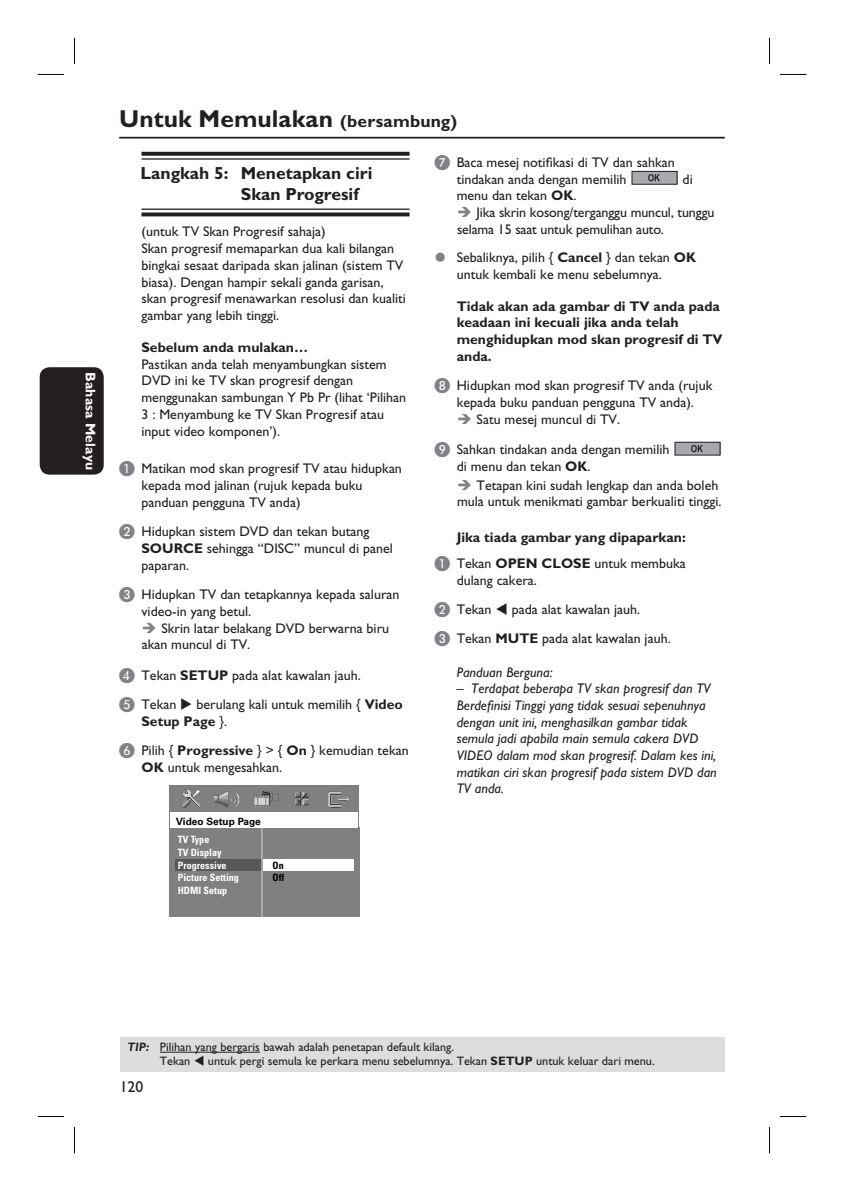
<style>
.page{position:relative;width:844px;height:1191px;background:#fff}
.page>*{position:absolute;margin:0;border:0;box-sizing:border-box;transform-origin:0 0}
.t1{font:700 24.5px "Gill Sans Std";letter-spacing:.005em;color:#231f20}
.t2{font:700 17.5px/20.1px "Gill Sans Std";color:#231f20}
.t3{font:15.75px "Gill Sans Std";color:#231f20}
.t4{font:14px/16.8px "Gill Sans Std";color:#231f20}
.t5{font:italic 14px/16.6px "Gill Sans Std";color:#231f20}
.t6{font:700 14px/16.8px "Gill Sans Std";color:#231f20}
.t7{font:700 14px "Gill Alt One";letter-spacing:.01em;color:#fff}
.t8{font:12.25px/14px "Gill Sans Std";color:#231f20}
.t9{font:700 condensed 10.15px/12.6px "Univers";color:#fff}
.t10{font:700 10.15px "Univers";color:#000}
.t11{font:700 condensed 10.15px/12.6px "Univers";color:#000}
.s1{font-size:17.5px}
.s2{font-family:"Philips Pi Roman";font-size:15.75px;color:#808285}
.s3{font-weight:700}
.s4{font-family:"Philips Pi Roman";font-weight:400;font-size:15.75px;color:#808285}
.s5{font-weight:400}
.s6{font-weight:700;font-style:italic}
</style>
<div class="page">
<div style="left:40px;top:367px;width:64px;height:107px;background:#231f20;border-radius:10px"></div>
<hr style="left:119px;top:137px;width:605px;height:1px;background:#231f20">
<svg style="left:141px;top:152px;width:268px;height:4px"></svg>
<hr style="left:141px;top:158px;width:268px;height:2px;background:#231f20">
<hr style="left:141px;top:208px;width:268px;height:2px;background:#231f20">
<svg style="left:141px;top:212px;width:268px;height:4px"></svg>
<div style="left:169px;top:785px;width:190px;height:47px;background:#808080"></div>
<div style="left:169px;top:828px;width:190px;height:89px;background:#808080"></div>
<div style="left:171px;top:812px;width:187px;height:16px;background:#fff"></div>
<div style="left:175px;top:859px;width:86px;height:12px;background:#57585a"></div>
<div style="left:263px;top:859px;width:90px;height:12px;background:#fff"></div>
<img style="left:182px;top:789px;width:18px;height:19px">
<img style="left:328px;top:791px;width:21px;height:17px">
<img style="left:254px;top:791px;width:24px;height:15px">
<svg style="left:295px;top:792px;width:13px;height:13px"></svg>
<img style="left:214px;top:790px;width:26px;height:17px">
<hr style="left:261px;top:828px;width:1px;height:89px;background:#d1d2d4">
<div style="left:631px;top:171px;width:45px;height:13px;background:#a8a9ad"></div>
<div style="left:631px;top:171px;width:46px;height:14px;border:1px solid #231f20"></div>
<svg style="left:648px;top:174px;width:11px;height:7px"></svg>
<div style="left:674px;top:442px;width:45px;height:13px;background:#a8a9ad"></div>
<div style="left:674px;top:442px;width:46px;height:13px;border:1px solid #231f20"></div>
<svg style="left:691px;top:445px;width:11px;height:7px"></svg>
<div style="left:120px;top:1037px;width:604px;height:34px;background:#dcdddf"></div>
<hr style="left:160px;top:1052px;width:100px;height:1px;background:#231f20">
<svg style="left:38px;top:74px;width:26px;height:1px"></svg>
<svg style="left:780px;top:74px;width:26px;height:1px"></svg>
<svg style="left:38px;top:1116px;width:26px;height:1px"></svg>
<svg style="left:780px;top:1116px;width:26px;height:1px"></svg>
<svg style="left:74px;top:38px;width:1px;height:26px"></svg>
<svg style="left:74px;top:1127px;width:1px;height:26px"></svg>
<svg style="left:769px;top:38px;width:1px;height:26px"></svg>
<svg style="left:769px;top:1127px;width:1px;height:26px"></svg>
<p class="t7" style="left:95px;top:372px;width:100px;rotate:90deg">Bahasa Melayu</p>
<h1 class="t1" style="left:119px;top:110px;width:339px">Untuk Memulakan <span class="s1">(bersambung)</span></h1>
<p class="t2" style="left:241px;top:165px;width:133px;text-indent:-100px">Langkah 5: Menetapkan ciri<br>Skan Progresif</p>
<p class="t4" style="left:141px;top:225px;width:266px">(untuk TV Skan Progresif sahaja)<br>Skan progresif memaparkan dua kali bilangan bingkai sesaat daripada skan jalinan (sistem TV biasa). Dengan hampir sekali ganda garisan, skan progresif menawarkan resolusi dan kualiti gambar yang lebih tinggi.</p>
<p class="t6" style="left:141px;top:340px;width:168px">Sebelum anda mulakan…</p>
<p class="t4" style="left:141px;top:357px;width:266px">Pastikan anda telah menyambungkan sistem DVD ini ke TV skan progresif dengan menggunakan sambungan Y Pb Pr (lihat ‘Pilihan 3 : Menyambung ke TV Skan Progresif atau input video komponen’).</p>
<p class="t4" style="left:141px;top:462px;width:262px;text-indent:-22px"><span class="s2">A</span> Matikan mod skan progresif TV atau hidupkan kepada mod jalinan (rujuk kepada buku panduan pengguna TV anda)</p>
<p class="t4" style="left:141px;top:524px;width:253px;text-indent:-22px"><span class="s2">B</span> Hidupkan sistem DVD dan tekan butang<br><span class="s3">SOURCE</span> sehingga “DISC” muncul di panel paparan.</p>
<p class="t4" style="left:141px;top:587px;width:259px;text-indent:-22px"><span class="s2">C</span> Hidupkan TV dan tetapkannya kepada saluran video-in yang betul.</p>
<p class="t4" style="left:142px;top:621px;width:249px;text-indent:20px">Skrin latar belakang DVD berwarna biru akan muncul di TV.</p>
<p class="t4" style="left:119px;top:662px;width:243px;line-height:29.2px"><span class="s2">D</span> Tekan <span class="s3">SETUP</span> pada alat kawalan jauh.<br><span class="s2">E</span> Tekan</p>
<p class="t4" style="left:456px;top:155px;width:219px;text-indent:-22px"><span class="s2">G</span> Baca mesej notifikasi di TV dan sahkan tindakan anda dengan memilih</p>
<p class="t4" style="left:682px;top:172px;width:12px">di</p>
<p class="t4" style="left:456px;top:189px;width:121px">menu dan tekan <span class="s3">OK</span>.</p>
<p class="t4" style="left:476px;top:206px;width:239px">Jika skrin kosong/terganggu muncul, tunggu</p>
<p class="t4" style="left:457px;top:222px;width:208px">selama 15 saat untuk pemulihan auto.</p>
<p class="t4" style="left:456px;top:251px;width:241px">Sebaliknya, pilih { <span class="s3">Cancel</span> } dan tekan <span class="s3">OK </span>untuk kembali ke menu sebelumnya.</p>
<p class="t6" style="left:456px;top:299px;width:267px">Tidak akan ada gambar di TV anda pada keadaan ini kecuali jika anda telah menghidupkan mod skan progresif di TV anda.</p>
<p class="t4" style="left:434px;top:379px;width:279px"><span class="s2">H</span> Hidupkan mod skan progresif TV anda (rujuk</p>
<p class="t4" style="left:456px;top:395px;width:239px">kepada buku panduan pengguna TV anda).</p>
<p class="t4" style="left:476px;top:412px;width:145px">Satu mesej muncul di TV.</p>
<p class="t4" style="left:456px;top:443px;width:214px;text-indent:-22px"><span class="s2">I</span> Sahkan tindakan anda dengan memilih di menu dan tekan <span class="s3">OK</span>.</p>
<p class="t4" style="left:457px;top:478px;width:266px;text-align:right">Tetapan kini sudah lengkap dan anda boleh mula untuk menikmati gambar berkualiti tinggi.</p>
<p class="t6" style="left:434px;top:525px;width:253px;line-height:26.8px;text-align:right">Jika tiada gambar yang dipaparkan:<br><span class="s4">A</span> <span class="s5">Tekan</span> OPEN CLOSE <span class="s5">untuk membuka</span></p>
<p class="t4" style="left:434px;top:567px;width:104px;line-height:29.2px;text-indent:22px">dulang cakera.<br><span class="s2">B</span> Tekan</p>
<p class="t4" style="left:434px;top:596px;width:238px;line-height:29.2px;text-indent:77px">pada alat kawalan jauh.<br><span class="s2">C</span> Tekan <span class="s3">MUTE</span> pada alat kawalan jauh.</p>
<p class="t5" style="left:456px;top:665px;width:97px">Panduan Berguna:</p>
<p class="t5" style="left:456px;top:682px;width:261px">– Terdapat beberapa TV skan progresif dan TV Berdefinisi Tinggi yang tidak sesuai sepenuhnya dengan unit ini, menghasilkan gambar tidak semula jadi apabila main semula cakera DVD VIDEO dalam mod skan progresif. Dalam kes ini, matikan ciri skan progresif pada sistem DVD dan TV anda.</p>
<p class="t4" style="left:141px;top:697px;width:263px;text-indent:55px">berulang kali untuk memilih { <span class="s3">Video<br>Setup Page</span> }.</p>
<p class="t4" style="left:141px;top:743px;width:269px;text-indent:-22px"><span class="s2">F</span> Pilih { <span class="s3">Progressive</span> } &gt; { <span class="s3">On</span> } kemudian tekan<br><span class="s3">OK</span> untuk mengesahkan.</p>
<p class="t10" style="left:176px;top:817px;width:86px">Video Setup Page</p>
<p class="t9" style="left:178px;top:834px;width:63px">TV Type<br>TV Display<br>Progressive<br>Picture Setting<br>HDMI Setup</p>
<p class="t11" style="left:272px;top:860px;width:13px">On<br>Off</p>
<p class="t8" style="left:160px;top:1041px;width:295px;text-indent:-32px"><span class="s6">TIP:</span> Pilihan yang bergaris bawah adalah penetapan default kilang.<br>Tekan</p>
<p class="t8" style="left:208px;top:1055px;width:448px">untuk pergi semula ke perkara menu sebelumnya. Tekan <span class="s3">SETUP</span> untuk keluar dari menu.</p>
<p class="t3" style="left:120px;top:1080px;width:25px">120</p>
</div>
